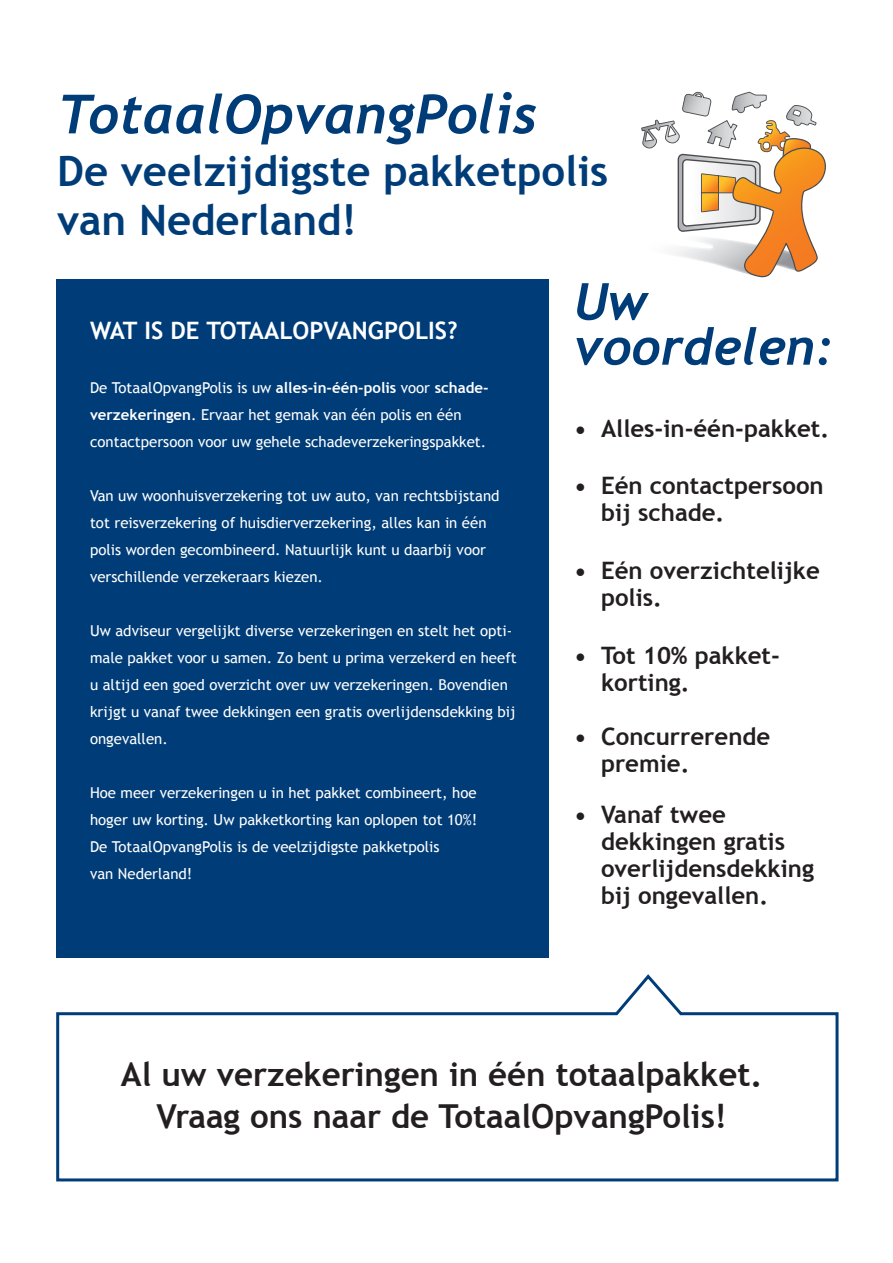
<style>
.page{position:relative;width:893px;height:1263px;background:#fff}
.page>*{position:absolute;margin:0;border:0;box-sizing:border-box;transform-origin:0 0}
.t1{font:italic 700 54px "Trebuchet";color:#003d78}
.t2{font:italic 700 51px "Trebuchet";color:#003d78}
.t3{font:700 42px/49.5px "Trebuchet MS";color:#003d78}
.t4{font:700 33px/42px "Trebuchet MS";color:#231f20;text-align:center}
.t5{font:700 24px/27px "Trebuchet MS";color:#231f20}
.t6{font:700 24px "Trebuchet MS";color:#fff}
.t7{font:15px/27px "Trebuchet MS";color:#fff}
.s1{font-weight:700}
</style>
<div class="page">
<div style="left:56px;top:279px;width:493px;height:679px;background:#003d78"></div>
<svg style="left:56px;top:974px;width:783px;height:208px"></svg>
<svg style="left:641px;top:92px;width:185px;height:186px"></svg>
<p class="t1" style="left:57px;top:81px;width:482px">TotaalOpvangPolis</p>
<p class="t3" style="left:57px;top:146px;width:553px">De veelzijdigste pakketpolis van Nederland!</p>
<p class="t6" style="left:90px;top:315px;width:369px">WAT IS DE TOTAALOPVANGPOLIS?</p>
<p class="t7" style="left:90px;top:374px;width:400px">De TotaalOpvangPolis is uw <span class="s1">alles-in-één-polis</span> voor <span class="s1">schade&shy;verzekeringen</span>. Ervaar het gemak van één polis en één contactpersoon voor uw gehele schadeverzekeringspakket.</p>
<p class="t7" style="left:90px;top:482px;width:411px">Van uw woonhuisverzekering tot uw auto, van rechtsbijstand tot reisverzekering of huisdierverzekering, alles kan in één polis worden gecombineerd. Natuurlijk kunt u daarbij voor verschillende verzekeraars kiezen.</p>
<p class="t7" style="left:90px;top:617px;width:428px">Uw adviseur vergelijkt diverse verzekeringen en stelt het opti&shy;male pakket voor u samen. Zo bent u prima verzekerd en heeft u altijd een goed overzicht over uw verzekeringen. Bovendien krijgt u vanaf twee dekkingen een gratis overlijdensdekking bij ongevallen.</p>
<p class="t7" style="left:90px;top:779px;width:389px">Hoe meer verzekeringen u in het pakket combineert, hoe hoger uw korting. Uw pakketkorting kan oplopen tot 10%!<br>De TotaalOpvangPolis is de veelzijdigste pakketpolis<br>van Nederland!</p>
<p class="t2" style="left:574px;top:270px;width:75px">Uw</p>
<p class="t2" style="left:574px;top:315px;width:261px">voordelen:</p>
<p class="t5" style="left:574px;top:415px;width:257px">• Alles-in-één-pakket.</p>
<p class="t5" style="left:601px;top:472px;width:224px;text-indent:-27px">• Eén contactpersoon bij schade.</p>
<p class="t5" style="left:601px;top:557px;width:220px;text-indent:-27px">• Eén overzichtelijke polis.</p>
<p class="t5" style="left:601px;top:641px;width:180px;text-indent:-27px">• Tot 10% pakket&shy;korting.</p>
<p class="t5" style="left:601px;top:723px;width:171px;text-indent:-27px">• Concurrerende premie.</p>
<p class="t5" style="left:601px;top:801px;width:214px;text-indent:-27px">• Vanaf twee dekkingen gratis overlijdensdekking bij ongevallen.</p>
<p class="t4" style="left:121px;top:1053px;width:643px">Al uw verzekeringen in één totaalpakket.<br>Vraag ons naar de TotaalOpvangPolis!</p>
</div>
